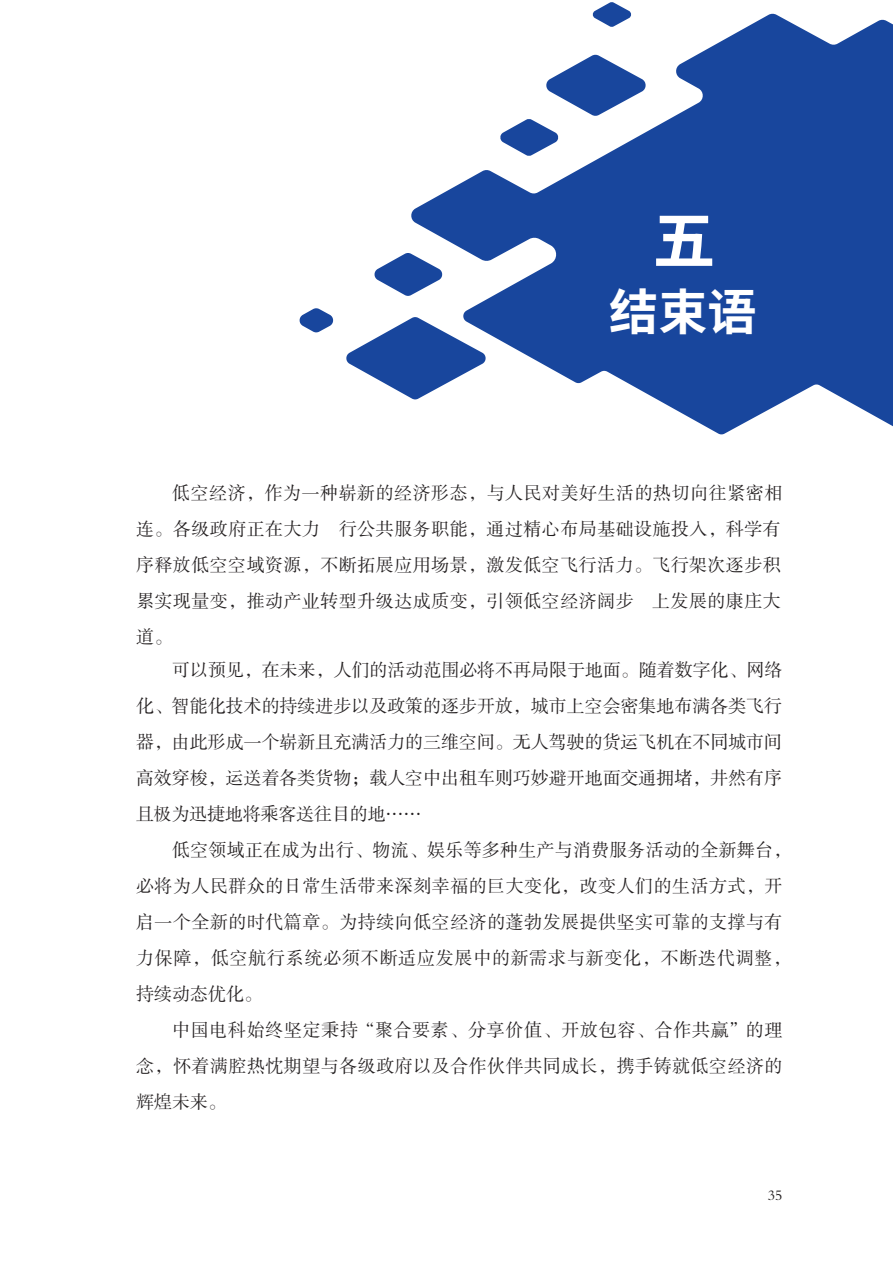
<style>
.page{position:relative;width:893px;height:1263px;background:#fff}
.page>*{position:absolute;margin:0;border:0;box-sizing:border-box;transform-origin:0 0}
.t1{font:700 63px "Source Han Sans CN";color:#fff}
.t2{font:700 49.2px "Source Han Sans CN";color:#fff}
.t3{font:18px/36px "FZSSK GBK1 0";letter-spacing:.025em;color:#231f20;text-align:justify}
.t4{font:18px "FZSSK GBK1 0";letter-spacing:-.01em;color:#231f20}
.t5{font:15px "FZSYJW GB1 0";color:#231f20}
</style>
<div class="page">
<svg style="left:411px;top:13px;width:482px;height:422px;fill:#18469d"></svg>
<svg style="left:346px;top:317px;width:141px;height:83px"></svg>
<svg style="left:499px;top:54px;width:148px;height:102px"></svg>
<svg style="left:374px;top:253px;width:69px;height:43px"></svg>
<svg style="left:299px;top:308px;width:35px;height:25px"></svg>
<svg style="left:592px;top:2px;width:40px;height:25px"></svg>
<h1 class="t1" style="left:652px;top:205px;width:64px">五</h1>
<h2 class="t2" style="left:609px;top:284px;width:149px">结束语</h2>
<p class="t3" style="left:136px;top:475px;width:648px;text-indent:36px">低空经济，作为一种崭新的经济形态，与人民对美好生活的热切向往紧密相连。各级政府正在大力 行公共服务职能，通过精心布局基础设施投入，科学有序释放低空空域资源，不断拓展应用场景，激发低空飞行活力。飞行架次逐步积累实现量变，推动产业转型升级达成质变，引领低空经济阔步 上发展的康庄大道。</p>
<p class="t3" style="left:136px;top:652px;width:648px;text-indent:36px">可以预见，在未来，人们的活动范围必将不再局限于地面。随着数字化、网络化、智能化技术的持续进步以及政策的逐步开放，城市上空会密集地布满各类飞行器，由此形成一个崭新且充满活力的三维空间。无人驾驶的货运飞机在不同城市间高效穿梭，运送着各类货物；载人空中出租车则巧妙避开地面交通拥堵，井然有序</p>
<p class="t4" style="left:136px;top:804px;width:287px">且极为迅捷地将乘客送往目的地……</p>
<p class="t3" style="left:136px;top:832px;width:657px;text-align:left;text-indent:36px">低空领域正在成为出行、物流、娱乐等多种生产与消费服务活动的全新舞台，必将为人民群众的日常生活带来深刻幸福的巨大变化，改变人们的生活方式，开启一个全新的时代篇章。为持续向低空经济的蓬勃发展提供坚实可靠的支撑与有力保障，低空航行系统必须不断适应发展中的新需求与新变化，不断迭代调整，</p>
<p class="t3" style="left:136px;top:976px;width:127px">持续动态优化。</p>
<p class="t3" style="left:172px;top:1012px;width:612px">中国电科始终坚定秉持“聚合要素、分享价值、开放包容、合作共赢”的理</p>
<p class="t3" style="left:136px;top:1048px;width:648px">念，怀着满腔热忱期望与各级政府以及合作伙伴共同成长，携手铸就低空经济的</p>
<p class="t3" style="left:136px;top:1084px;width:92px">辉煌未来。</p>
<p class="t5" style="left:768px;top:1187px;width:16px">35</p>
</div>
